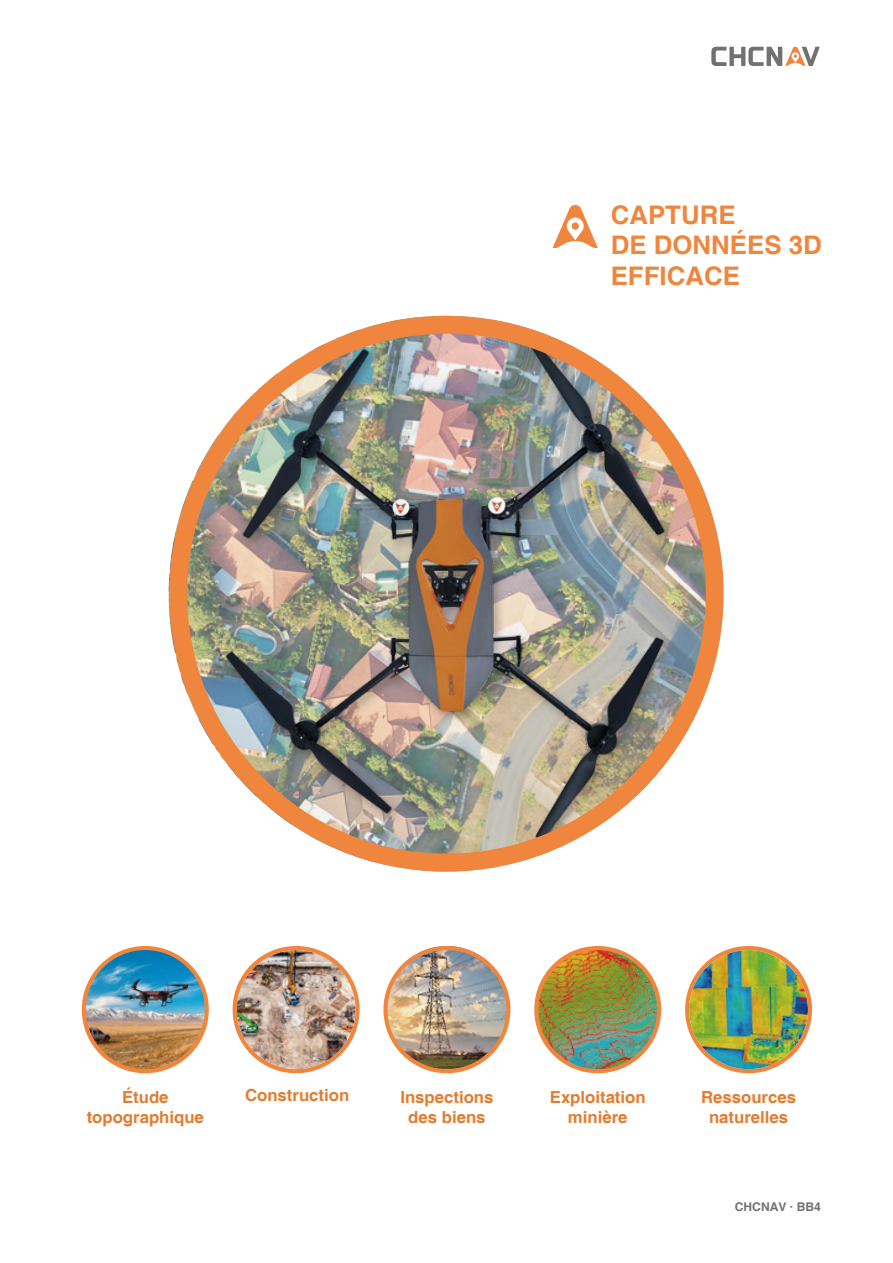
<style>
.page{position:relative;width:893px;height:1263px;background:#fff}
.page>*{position:absolute;margin:0;border:0;box-sizing:border-box;transform-origin:0 0}
.t1{font:700 25.65px/30.8px "Helvetica";color:#f0863d}
.t2{font:700 16.65px/20px "Helvetica";color:#e27c31;text-align:center}
.t3{font:700 12px "Helvetica";color:#727171}
</style>
<div class="page">
<img style="left:82px;top:946px;width:127px;height:127px">
<svg style="left:233px;top:946px;width:127px;height:127px"></svg>
<img style="left:237px;top:950px;width:118px;height:119px;border-radius:59px">
<img style="left:383px;top:946px;width:127px;height:127px">
<img style="left:534px;top:946px;width:127px;height:127px">
<svg style="left:685px;top:946px;width:127px;height:127px"></svg>
<img style="left:689px;top:950px;width:119px;height:119px;border-radius:59px">
<svg style="left:711px;top:47px;width:109px;height:19px"></svg>
<svg style="left:553px;top:205px;width:45px;height:43px"></svg>
<div style="left:572px;top:222px;width:7px;height:8px;background:#f0863d;border-radius:50%"></div>
<img style="left:169px;top:316px;width:555px;height:555px">
<h1 class="t1" style="left:611px;top:200px;width:213px">CAPTURE<br>DE DONNÉES 3D<br>EFFICACE</h1>
<p class="t2" style="left:87px;top:1088px;width:119px">Étude topographique</p>
<p class="t2" style="left:245px;top:1086px;width:106px">Construction</p>
<p class="t2" style="left:400px;top:1088px;width:95px">Inspections des biens</p>
<p class="t2" style="left:550px;top:1088px;width:97px">Exploitation minière</p>
<p class="t2" style="left:701px;top:1088px;width:96px">Ressources naturelles</p>
<p class="t3" style="left:735px;top:1199px;width:88px">CHCNAV · BB4</p>
</div>
